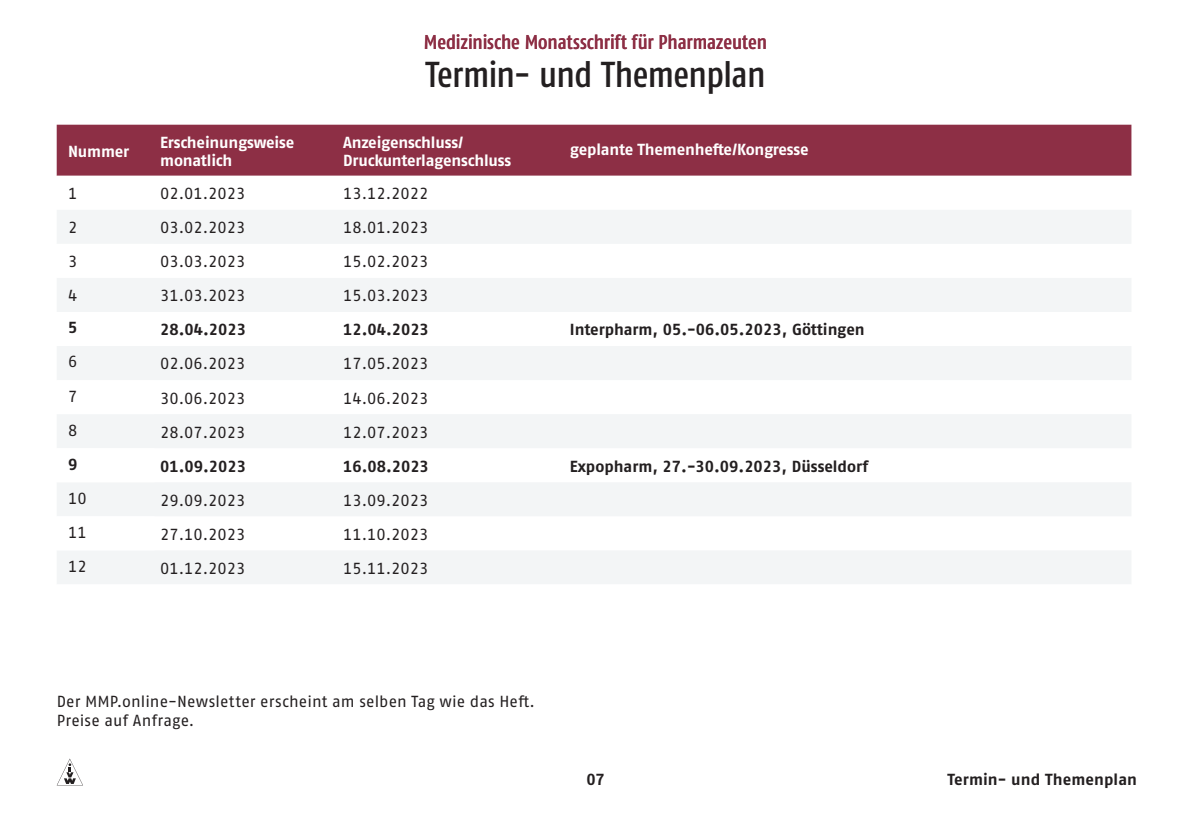
<style>
.page{position:relative;width:1191px;height:840px;background:#fff}
.page>*{position:absolute;margin:0;border:0;box-sizing:border-box;transform-origin:0 0}
.t1{font:500 condensed 36px "Fago Pro";letter-spacing:-.015em;color:#231f20}
.t2{font:500 condensed 20px "Fago Pro";letter-spacing:-.005em;color:#8d2f45}
.t3{font:16px/19.2px "Fago Pro";color:#231f20}
.t4{font:700 16px "Fago Pro";color:#231f20}
.t5{font:700 16px/18px "Fago Pro";letter-spacing:-.01em;color:#fff}
</style>
<div class="page">
<svg style="left:57px;top:758px;width:26px;height:26px"></svg>
<div style="left:57px;top:125px;width:1074px;height:51px;background:#8d2f45"></div>
<div style="left:57px;top:210px;width:1074px;height:34px;background:#f3f5f6"></div>
<div style="left:57px;top:278px;width:1074px;height:34px;background:#f3f5f6"></div>
<svg style="left:57px;top:346px;width:1074px;height:238px;fill:#f3f5f6"></svg>
<p class="t2" style="left:424px;top:29px;width:344px">Medizinische Monatsschrift für Pharmazeuten</p>
<h1 class="t1" style="left:425px;top:52px;width:342px">Termin- und Themenplan</h1>
<p class="t5" style="left:68px;top:142px;width:63px">Nummer</p>
<p class="t5" style="left:160px;top:133px;width:136px">Erscheinungsweise monatlich</p>
<p class="t5" style="left:343px;top:133px;width:170px">Anzeigenschluss/<br>Druckunterlagenschluss</p>
<p class="t5" style="left:570px;top:140px;width:240px">geplante Themenhefte/Kongresse</p>
<p class="t3" style="left:68px;top:184px;width:11px">1</p>
<p class="t3" style="left:160px;top:184px;width:87px">02.01.2023</p>
<p class="t3" style="left:343px;top:184px;width:87px">13.12.2022</p>
<p class="t3" style="left:68px;top:218px;width:11px">2</p>
<p class="t3" style="left:160px;top:218px;width:87px">03.02.2023</p>
<p class="t3" style="left:343px;top:218px;width:87px">18.01.2023</p>
<p class="t3" style="left:68px;top:252px;width:11px">3</p>
<p class="t3" style="left:160px;top:252px;width:87px">03.03.2023</p>
<p class="t3" style="left:343px;top:252px;width:87px">15.02.2023</p>
<p class="t3" style="left:68px;top:286px;width:11px">4</p>
<p class="t3" style="left:160px;top:286px;width:87px">31.03.2023</p>
<p class="t3" style="left:343px;top:286px;width:87px">15.03.2023</p>
<p class="t4" style="left:68px;top:318px;width:11px">5</p>
<p class="t4" style="left:160px;top:320px;width:87px">28.04.2023</p>
<p class="t4" style="left:343px;top:320px;width:87px">12.04.2023</p>
<p class="t4" style="left:570px;top:320px;width:296px">Interpharm, 05.-06.05.2023, Göttingen</p>
<p class="t3" style="left:68px;top:352px;width:11px">6</p>
<p class="t3" style="left:160px;top:354px;width:87px">02.06.2023</p>
<p class="t3" style="left:343px;top:354px;width:87px">17.05.2023</p>
<p class="t3" style="left:68px;top:386px;width:11px">7</p>
<p class="t3" style="left:160px;top:388px;width:87px">30.06.2023</p>
<p class="t3" style="left:343px;top:388px;width:87px">14.06.2023</p>
<p class="t3" style="left:68px;top:420px;width:11px">8</p>
<p class="t3" style="left:160px;top:422px;width:87px">28.07.2023</p>
<p class="t3" style="left:343px;top:422px;width:87px">12.07.2023</p>
<p class="t4" style="left:68px;top:454px;width:11px">9</p>
<p class="t4" style="left:160px;top:456px;width:87px">01.09.2023</p>
<p class="t4" style="left:343px;top:456px;width:87px">16.08.2023</p>
<p class="t4" style="left:570px;top:456px;width:300px">Expopharm, 27.-30.09.2023, Düsseldorf</p>
<p class="t3" style="left:68px;top:488px;width:20px">10</p>
<p class="t3" style="left:160px;top:490px;width:87px">29.09.2023</p>
<p class="t3" style="left:343px;top:490px;width:87px">13.09.2023</p>
<p class="t3" style="left:68px;top:522px;width:20px">11</p>
<p class="t3" style="left:160px;top:524px;width:87px">27.10.2023</p>
<p class="t3" style="left:343px;top:524px;width:87px">11.10.2023</p>
<p class="t3" style="left:68px;top:556px;width:20px">12</p>
<p class="t3" style="left:160px;top:558px;width:87px">01.12.2023</p>
<p class="t3" style="left:343px;top:558px;width:87px">15.11.2023</p>
<p class="t3" style="left:57px;top:691px;width:480px">Der MMP.online-Newsletter erscheint am selben Tag wie das Heft.<br>Preise auf Anfrage.</p>
<p class="t4" style="left:586px;top:769px;width:20px">07</p>
<p class="t4" style="left:947px;top:769px;width:191px">Termin- und Themenplan</p>
</div>
